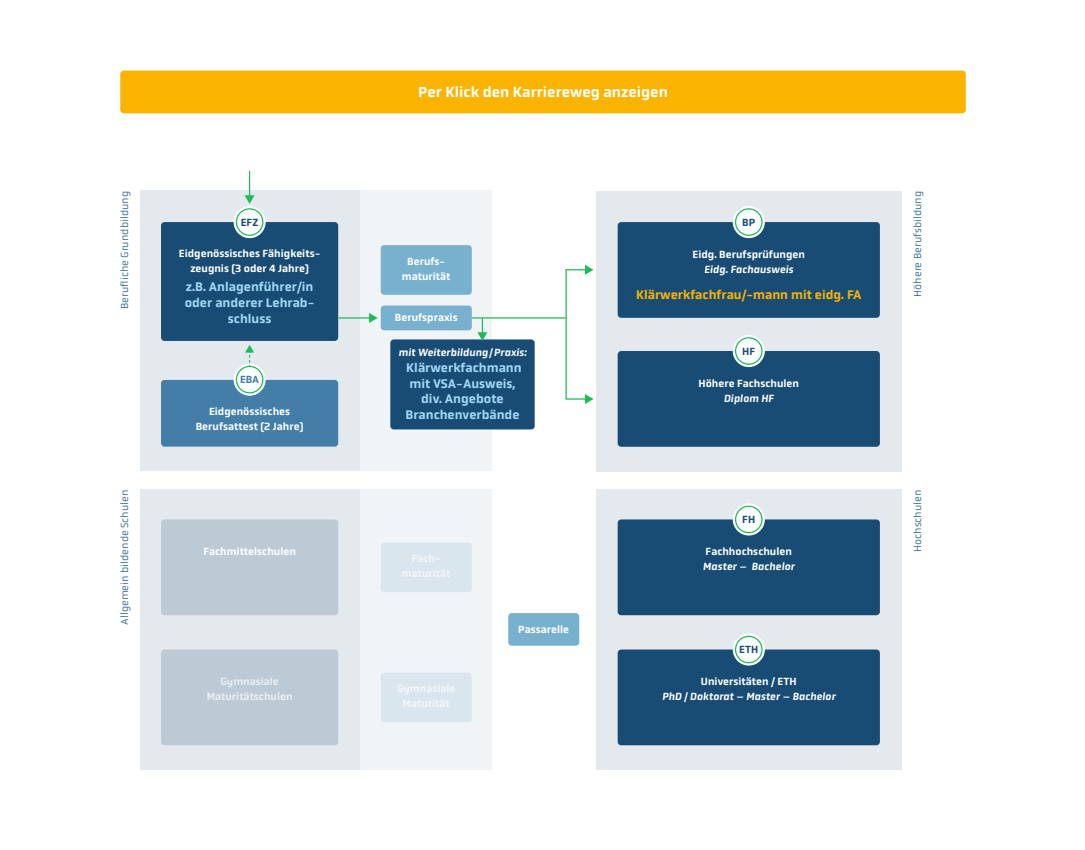
<style>
.page{position:relative;width:1085px;height:850px;background:#fff}
.page>*{position:absolute;margin:0;border:0;box-sizing:border-box;transform-origin:0 0}
.t1{font:500 15px "Obvia";color:#fff}
.t2{font:500 12.75px/15.6px "Obvia";color:#a1d9f8;text-align:center}
.t3{font:500 12.75px "Obvia";color:#fab400}
.t4{font:500 10.62px/15px "Obvia";color:#fff;text-align:center}
.t5{font:italic 500 10.62px "Obvia";color:#fff}
.t6{font:10.62px "Obvia";color:#366c96}
.t7{font:500 10.62px "Obvia";color:#194c74}
.t8{font:500 10.62px "Obvia";color:#427ea8}
</style>
<div class="page">
<div style="left:140px;top:190px;width:219px;height:280px;background:#e4e9ee"></div>
<div style="left:359px;top:489px;width:133px;height:280px;background:#f1f4f6"></div>
<div style="left:381px;top:672px;width:91px;height:50px;background:#d9e6ee;border-radius:4px"></div>
<div style="left:359px;top:190px;width:133px;height:280px;background:#f1f4f6"></div>
<div style="left:140px;top:489px;width:219px;height:280px;background:#e4e9ee"></div>
<div style="left:597px;top:191px;width:305px;height:280px;background:#e4e9ee"></div>
<div style="left:161px;top:519px;width:177px;height:96px;background:#bccad6;border-radius:4px"></div>
<div style="left:161px;top:649px;width:177px;height:96px;background:#bccad6;border-radius:4px"></div>
<div style="left:161px;top:222px;width:177px;height:119px;background:#194c74;border-radius:4px"></div>
<svg style="left:234px;top:206px;width:31px;height:31px"></svg>
<div style="left:234px;top:206px;width:31px;height:32px;border:1px solid #fff;border-radius:50%"></div>
<div style="left:236px;top:208px;width:27px;height:28px;border:1px solid #1eba54;border-radius:50%"></div>
<div style="left:161px;top:380px;width:177px;height:66px;background:#427ea8;border-radius:4px"></div>
<svg style="left:234px;top:364px;width:31px;height:31px"></svg>
<div style="left:234px;top:364px;width:31px;height:31px;border:1px solid #fff;border-radius:50%"></div>
<div style="left:236px;top:365px;width:27px;height:28px;border:1px solid #1eba54;border-radius:50%"></div>
<div style="left:618px;top:222px;width:262px;height:96px;background:#194c74;border-radius:4px"></div>
<svg style="left:733px;top:206px;width:31px;height:31px"></svg>
<div style="left:733px;top:206px;width:31px;height:32px;border:1px solid #fff;border-radius:50%"></div>
<div style="left:735px;top:208px;width:28px;height:28px;border:1px solid #1eba54;border-radius:50%"></div>
<div style="left:618px;top:351px;width:262px;height:95px;background:#194c74;border-radius:4px"></div>
<svg style="left:733px;top:335px;width:31px;height:31px"></svg>
<div style="left:733px;top:335px;width:31px;height:31px;border:1px solid #fff;border-radius:50%"></div>
<div style="left:735px;top:337px;width:28px;height:28px;border:1px solid #1eba54;border-radius:50%"></div>
<div style="left:597px;top:489px;width:305px;height:280px;background:#e4e9ee"></div>
<div style="left:618px;top:519px;width:262px;height:96px;background:#194c74;border-radius:4px"></div>
<svg style="left:733px;top:503px;width:31px;height:32px"></svg>
<div style="left:733px;top:503px;width:31px;height:32px;border:1px solid #fff;border-radius:50%"></div>
<div style="left:735px;top:505px;width:28px;height:28px;border:1px solid #1eba54;border-radius:50%"></div>
<div style="left:618px;top:649px;width:262px;height:96px;background:#194c74;border-radius:4px"></div>
<svg style="left:733px;top:633px;width:31px;height:31px"></svg>
<div style="left:733px;top:633px;width:31px;height:32px;border:1px solid #fff;border-radius:50%"></div>
<div style="left:735px;top:635px;width:28px;height:28px;border:1px solid #1eba54;border-radius:50%"></div>
<div style="left:381px;top:542px;width:91px;height:50px;background:#d9e6ee;border-radius:4px"></div>
<div style="left:381px;top:245px;width:91px;height:50px;background:#78b1ce;border-radius:4px"></div>
<svg style="left:245px;top:345px;width:9px;height:21px"></svg>
<svg style="left:565px;top:265px;width:29px;height:10px"></svg>
<svg style="left:565px;top:394px;width:29px;height:10px"></svg>
<hr style="left:565px;top:270px;width:2px;height:129px;background:#1eba54">
<hr style="left:472px;top:317px;width:93px;height:1px;background:#1eba54">
<div style="left:508px;top:613px;width:71px;height:32px;background:#78b1ce;border-radius:4px"></div>
<svg style="left:245px;top:171px;width:10px;height:33px"></svg>
<div style="left:120px;top:70px;width:846px;height:43px;background:#fab400;border-radius:4px"></div>
<hr style="left:338px;top:317px;width:33px;height:1px;background:#1eba54">
<svg style="left:369px;top:313px;width:9px;height:10px"></svg>
<div style="left:381px;top:305px;width:91px;height:25px;background:#78b1ce;border-radius:4px"></div>
<div style="left:390px;top:339px;width:145px;height:90px;background:#194c74;border-radius:4px"></div>
<svg style="left:477px;top:318px;width:10px;height:23px"></svg>
<p class="t6" style="left:118px;top:309px;width:119px;rotate:-90deg">Berufliche Grundbildung</p>
<p class="t6" style="left:118px;top:624px;width:137px;rotate:-90deg">Allgemein bildende Schulen</p>
<p class="t7" style="left:241px;top:215px;width:19px">EFZ</p>
<p class="t4" style="left:179px;top:245px;width:143px">Eidgenössisches Fähigkeits&shy;zeugnis (3 oder 4 Jahre)</p>
<p class="t2" style="left:185px;top:278px;width:131px;line-height:16.2px">z.B. Anlagenführer/in oder anderer Lehrab&shy;schluss</p>
<p class="t8" style="left:240px;top:373px;width:21px">EBA</p>
<p class="t4" style="left:196px;top:403px;width:109px">Eidgenössisches<br>Berufsattest (2 Jahre)</p>
<p class="t4" style="left:203px;top:543px;width:94px">Fachmittelschulen</p>
<p class="t4" style="left:207px;top:673px;width:87px">Gymnasiale<br>Maturitätschulen</p>
<h1 class="t1" style="left:418px;top:83px;width:251px">Per Klick den Karriereweg anzeigen</h1>
<p class="t4" style="left:402px;top:254px;width:50px">Berufs&shy;maturität</p>
<p class="t7" style="left:742px;top:215px;width:15px">BP</p>
<p class="t4" style="left:693px;top:246px;width:114px">Eidg. Berufsprüfungen</p>
<p class="t5" style="left:704px;top:262px;width:91px">Eidg. Fachausweis</p>
<p class="t4" style="left:395px;top:310px;width:64px">Berufspraxis</p>
<p class="t5" style="left:398px;top:346px;width:130px">mit Weiterbildung/Praxis:</p>
<p class="t2" style="left:405px;top:360px;width:118px">Klärwerkfachmann mit VSA-Ausweis, div. Angebote<br>Branchenverbände</p>
<p class="t4" style="left:402px;top:551px;width:50px">Fach&shy;maturität</p>
<p class="t4" style="left:397px;top:681px;width:60px">Gymnasiale<br>Maturität</p>
<p class="t4" style="left:518px;top:621px;width:53px">Passarelle</p>
<p class="t3" style="left:636px;top:286px;width:227px">Klärwerkfachfrau/-mann mit eidg. FA</p>
<p class="t7" style="left:742px;top:344px;width:14px">HF</p>
<p class="t4" style="left:698px;top:375px;width:102px">Höhere Fachschulen</p>
<p class="t5" style="left:724px;top:391px;width:52px">Diplom HF</p>
<p class="t7" style="left:742px;top:513px;width:14px">FH</p>
<p class="t4" style="left:706px;top:543px;width:88px">Fachhochschulen</p>
<p class="t5" style="left:703px;top:559px;width:93px">Master – Bachelor</p>
<p class="t7" style="left:739px;top:643px;width:21px">ETH</p>
<p class="t4" style="left:701px;top:673px;width:97px">Universitäten / ETH</p>
<p class="t5" style="left:662px;top:689px;width:175px">PhD / Doktorat – Master – Bachelor</p>
<p class="t6" style="left:911px;top:296px;width:107px;rotate:-90deg">Höhere Berufsbildung</p>
<p class="t6" style="left:911px;top:551px;width:64px;rotate:-90deg">Hochschulen</p>
</div>
